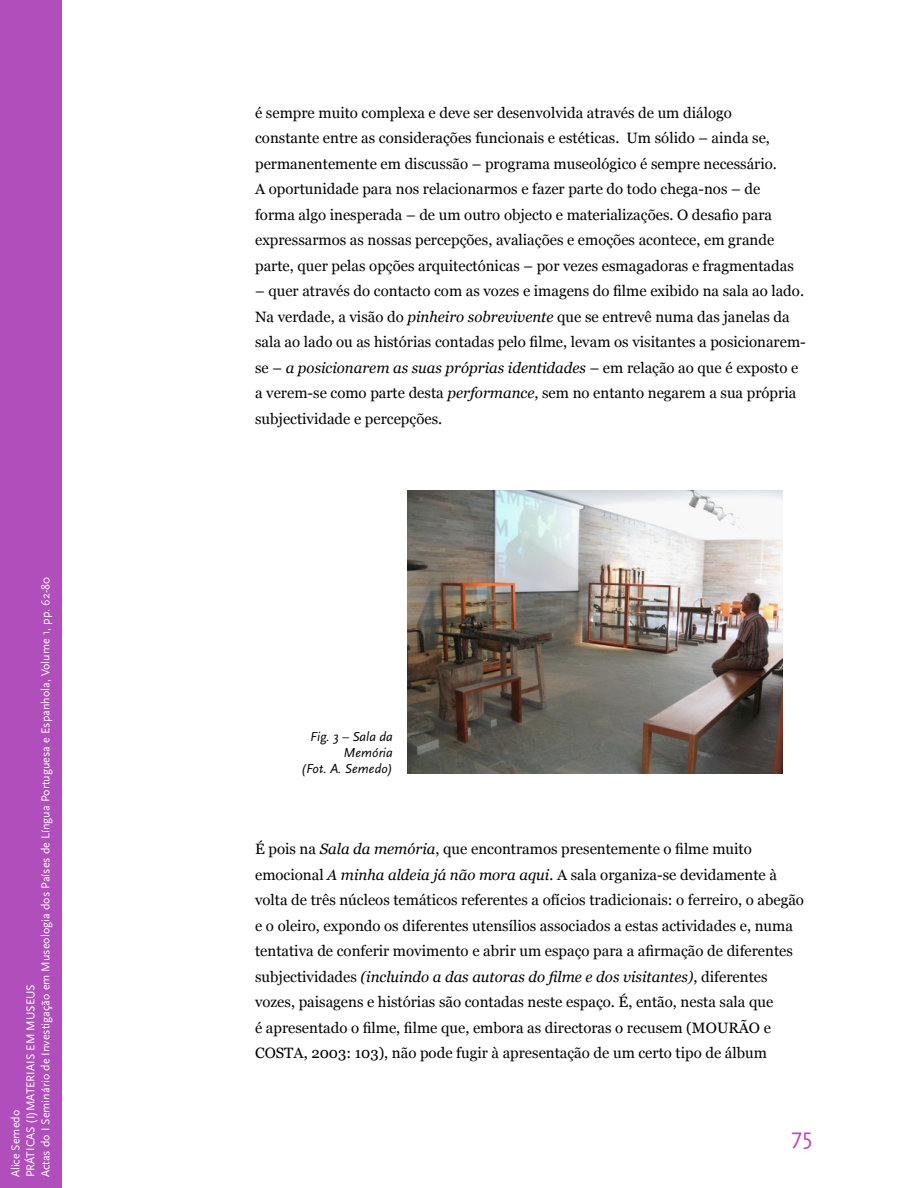
<style>
.page{position:relative;width:918px;height:1188px;background:#fff}
.page>*{position:absolute;margin:0;border:0;box-sizing:border-box;transform-origin:0 0}
.t1{font:24px "Scala Sans Pro";color:#b04fbb}
.t2{font:15px/25.5px "Georgia";color:#000}
.t3{font:italic 13.5px/16.2px "Scala Sans Pro";color:#000;text-align:right}
.t4{font:12px/15px "Scala Sans Pro";color:#fff}
.s1{font-style:italic}
</style>
<div class="page">
<div style="left:0;top:0;width:62px;height:1188px;background:#b04fbb"></div>
<img style="left:407px;top:491px;width:375px;height:283px">
<p class="t4" style="left:9px;top:1177px;width:602px;rotate:-90deg">Alice Semedo<br>PRÁTICAS (I)MATERIAIS EM MUSEUS<br>Actas do I Seminário de Investigação em Museologia dos Países de Língua Portuguesa e Espanhola, Volume 1, pp. 62-80</p>
<p class="t2" style="left:255px;top:101px;width:540px">é sempre muito complexa e deve ser desenvolvida através de um diálogo constante entre as considerações funcionais e estéticas. Um sólido – ainda se, permanentemente em discussão – programa museológico é sempre necessário.<br>A oportunidade para nos relacionarmos e fazer parte do todo chega-nos – de forma algo inesperada – de um outro objecto e materializações. O desafio para expressarmos as nossas percepções, avaliações e emoções acontece, em grande parte, quer pelas opções arquitectónicas – por vezes esmagadoras e fragmentadas</p>
<p class="t2" style="left:255px;top:279px;width:552px">– quer através do contacto com as vozes e imagens do filme exibido na sala ao lado.<br>Na verdade, a visão do <span class="s1">pinheiro sobrevivente</span> que se entrevê numa das janelas da sala ao lado ou as histórias contadas pelo filme, levam os visitantes a posicionarem&shy;se – <span class="s1">a posicionarem as suas próprias identidades</span> – em relação ao que é exposto e a verem-se como parte desta <span class="s1">performance</span>, sem no entanto negarem a sua própria subjectividade e percepções.</p>
<p class="t3" style="left:301px;top:730px;width:93px">Fig. 3 – Sala da<br>Memória<br>(Fot. A. Semedo)</p>
<p class="t2" style="left:255px;top:837px;width:550px">É pois na <span class="s1">Sala da memória</span>, que encontramos presentemente o filme muito emocional <span class="s1">A minha aldeia já não mora aqui.</span> A sala organiza-se devidamente à volta de três núcleos temáticos referentes a ofícios tradicionais: o ferreiro, o abegão e o oleiro, expondo os diferentes utensílios associados a estas actividades e, numa tentativa de conferir movimento e abrir um espaço para a afirmação de diferentes subjectividades <span class="s1">(incluindo a das autoras do filme e dos visitantes)</span>, diferentes vozes, paisagens e histórias são contadas neste espaço. É, então, nesta sala que<br>é apresentado o filme, filme que, embora as directoras o recusem (MOURÃO e COSTA, 2003: 103), não pode fugir à apresentação de um certo tipo de álbum</p>
<h1 class="t1" style="left:791px;top:1124px;width:23px">75</h1>
</div>
